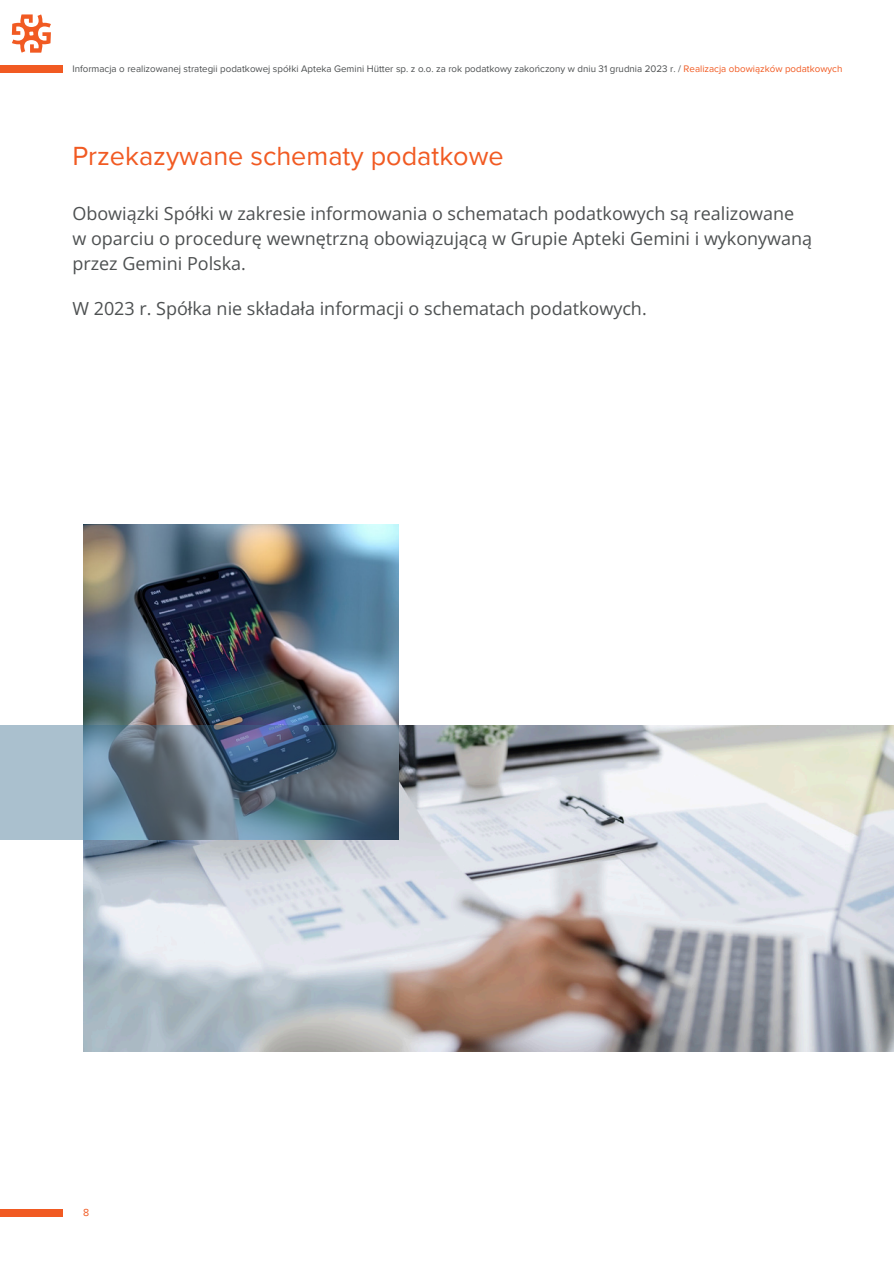
<style>
.page{position:relative;width:894px;height:1264px;background:#fff}
.page>*{position:absolute;margin:0;border:0;box-sizing:border-box;transform-origin:0 0}
.t1{font:27px "Proxima Nova";color:#f15a22}
.t2{font:18px/24.8px "Open Sans";color:#4d5051}
.t3{font:10.5px "Proxima Nova";color:#f15a22}
.t4{font:9.75px "Proxima Nova";color:#4d5051}
.s1{color:#f15a22}
</style>
<div class="page">
<div style="left:0;top:1209px;width:63px;height:7px;background:#f15a22"></div>
<div style="left:0;top:66px;width:63px;height:7px;background:#f15a22"></div>
<svg style="left:12px;top:14px;width:39px;height:39px"></svg>
<img style="left:84px;top:725px;width:808px;height:326px">
<img style="left:83px;top:524px;width:315px;height:201px">
<svg style="left:0;top:725px;width:398px;height:114px"></svg>
<p class="t4" style="left:72px;top:63px;width:771px">Informacja o realizowanej strategii podatkowej spółki Apteka Gemini Hütter sp. z o.o. za rok podatkowy zakończony w dniu 31 grudnia 2023 r. / <span class="s1">Realizacja obowiązków podatkowych</span></p>
<h2 class="t1" style="left:72px;top:140px;width:433px">Przekazywane schematy podatkowe</h2>
<p class="t2" style="left:72px;top:201px;width:741px">Obowiązki Spółki w zakresie informowania o schematach podatkowych są realizowane w oparciu o procedurę wewnętrzną obowiązującą w Grupie Apteki Gemini i wykonywaną przez Gemini Polska.</p>
<p class="t2" style="left:72px;top:296px;width:575px">W 2023 r. Spółka nie składała informacji o schematach podatkowych.</p>
<h2 class="t3" style="left:83px;top:1206px;width:8px">8</h2>
</div>
